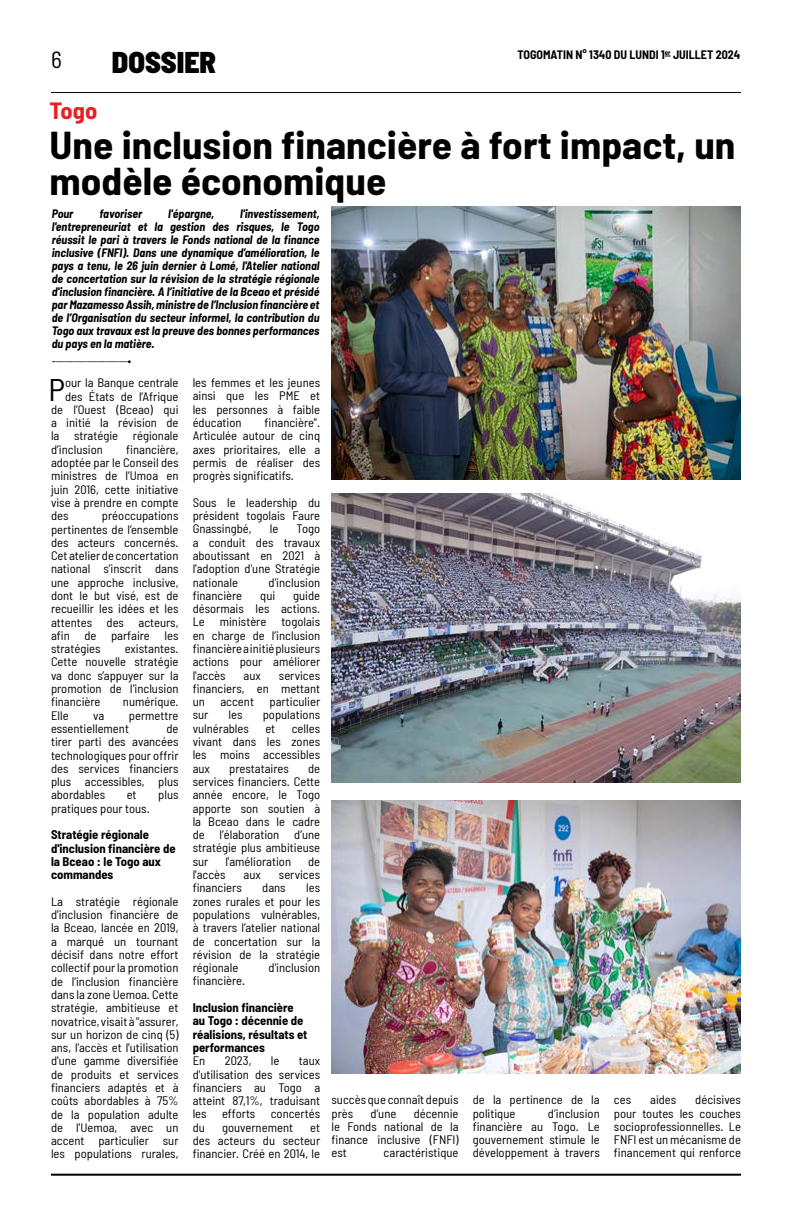
<style>
.page{position:relative;width:792px;height:1224px;background:#fff}
.page>*{position:absolute;margin:0;border:0;box-sizing:border-box;transform-origin:0 0}
.t1{font:700 semi-condensed 38px/36px "Barlow";color:#000;scale:1.09 1}
.t2{font:semi-condensed 31.3px "Barlow";color:#000}
.t3{font:900 semi-condensed 30px "Barlow";color:#000}
.t4{font:semi-condensed 23.3px "Barlow";color:#000}
.t5{font:700 semi-condensed 23px "Barlow";color:#ed1d24;scale:1.07 1}
.t6{font:semi-condensed 12.3px/13.3px "Barlow";color:#000;text-align:justify}
.t7{font:700 semi-condensed 12.3px/13.3px "Barlow";color:#000}
.t8{font:italic 700 semi-condensed 12px/13px "Barlow";color:#000;text-align:justify}
.t9{font:700 semi-condensed 12px "Barlow";color:#000}
</style>
<div class="page">
<hr style="left:51px;top:1174px;width:690px;height:2px;background:#000">
<hr style="left:51px;top:92px;width:690px;height:1px;background:#000">
<svg style="left:53px;top:360px;width:78px;height:3px"></svg>
<img style="left:332px;top:207px;width:409px;height:273px">
<img style="left:332px;top:801px;width:409px;height:273px">
<img style="left:332px;top:493px;width:409px;height:289px">
<h3 class="t4" style="left:51px;top:45px;width:12px">6</h3>
<p class="t9" style="left:518px;top:48px;width:224px">TOGOMATIN N° 1340 DU LUNDI 1<sup>er</sup> JUILLET 2024</p>
<h3 class="t3" style="left:112px;top:44px;width:106px">DOSSIER</h3>
<h3 class="t5" style="left:50px;top:97px;width:46px">Togo</h3>
<h1 class="t1" style="left:50px;top:127px;width:631px">Une inclusion financière à fort impact, un modèle économique</h1>
<p class="t8" style="left:52px;top:207px;width:23px">Pour</p>
<p class="t8" style="left:99px;top:207px;width:44px">favoriser</p>
<p class="t8" style="left:168px;top:207px;width:47px">l'épargne,</p>
<p class="t8" style="left:52px;top:207px;width:269px;text-indent:188px">l'investissement, l'entrepreneuriat et la gestion des risques, le Togo réussit le pari à travers le Fonds national de la finance inclusive (FNFI). Dans une dynamique d’amélioration, le pays a tenu, le 26 juin dernier à Lomé, l'Atelier national de concertation sur la révision de la stratégie régionale d'inclusion financière. A l’initiative de la Bceao et présidé par Mazamesso Assih, ministre de l’Inclusion financière et de l’Organisation du secteur informel, la contribution du Togo aux travaux est la preuve des bonnes performances du pays en la matière.</p>
<h2 class="t2" style="left:48px;top:370px;width:18px">P</h2>
<p class="t6" style="left:65px;top:376px;width:115px">our la Banque centrale</p>
<p class="t6" style="left:193px;top:376px;width:129px">les femmes et les jeunes ainsi que les PME et les personnes à faible éducation</p>
<p class="t6" style="left:65px;top:389px;width:115px">des États de l’Afrique</p>
<p class="t6" style="left:51px;top:402px;width:129px">de l’Ouest (Bceao) qui</p>
<p class="t6" style="left:51px;top:416px;width:129px">a initié la révision de</p>
<p class="t6" style="left:51px;top:429px;width:129px">la stratégie régionale</p>
<p class="t6" style="left:51px;top:442px;width:53px">d’inclusion</p>
<p class="t6" style="left:193px;top:416px;width:129px;text-indent:72px">financière".<br>Articulée autour de cinq axes prioritaires, elle a permis de réaliser des progrès significatifs.</p>
<p class="t6" style="left:193px;top:495px;width:129px">Sous le leadership du président togolais Faure Gnassingbé,</p>
<p class="t6" style="left:51px;top:442px;width:129px;text-indent:75px">financière, adoptée par le Conseil des ministres de l’Umoa en juin 2016, cette initiative vise à prendre en compte des</p>
<p class="t6" style="left:51px;top:509px;width:129px;text-indent:51px">préoccupations pertinentes de l’ensemble des acteurs concernés.<br>Cet atelier de concertation national s’inscrit dans une approche inclusive, dont le but visé, est de recueillir les idées et les attentes des acteurs, afin de parfaire les stratégies</p>
<p class="t6" style="left:193px;top:522px;width:129px;text-indent:104px">Togo a conduit des travaux aboutissant en 2021 à l'adoption d'une Stratégie nationale</p>
<p class="t6" style="left:270px;top:522px;width:10px">le</p>
<p class="t6" style="left:269px;top:575px;width:53px">d'inclusion</p>
<p class="t6" style="left:193px;top:588px;width:51px">financière</p>
<p class="t6" style="left:260px;top:588px;width:17px">qui</p>
<p class="t6" style="left:193px;top:588px;width:129px;text-indent:101px">guide désormais les actions.<br>Le ministère togolais en charge de l’inclusion financière a initié plusieurs actions pour améliorer l'accès</p>
<p class="t6" style="left:51px;top:642px;width:129px;text-indent:74px">existantes.<br>Cette nouvelle stratégie va donc s’appuyer sur la promotion de I'inclusion financière</p>
<p class="t6" style="left:193px;top:668px;width:129px;text-indent:86px">services financiers, en mettant un</p>
<p class="t6" style="left:244px;top:668px;width:19px">aux</p>
<p class="t6" style="left:123px;top:695px;width:57px">numérique.</p>
<p class="t6" style="left:220px;top:695px;width:35px">accent</p>
<p class="t6" style="left:270px;top:695px;width:52px">particulier</p>
<p class="t6" style="left:51px;top:708px;width:19px">Elle</p>
<p class="t6" style="left:93px;top:708px;width:13px">va</p>
<p class="t6" style="left:51px;top:708px;width:129px;text-indent:78px">permettre essentiellement</p>
<p class="t6" style="left:51px;top:722px;width:129px;text-indent:115px">de tirer parti des avancées technologiques pour offrir des services financiers plus accessibles, plus abordables</p>
<p class="t6" style="left:127px;top:788px;width:11px">et</p>
<p class="t6" style="left:158px;top:788px;width:22px">plus</p>
<p class="t6" style="left:51px;top:801px;width:100px">pratiques pour tous.</p>
<p class="t7" style="left:51px;top:828px;width:126px">Stratégie régionale d'inclusion financière de la Bceao : le Togo aux commandes</p>
<p class="t6" style="left:51px;top:894px;width:129px">La stratégie régionale d'inclusion financière de la Bceao, lancée en 2019, a marqué un tournant décisif dans notre effort collectif pour la promotion de l'inclusion financière dans la zone Uemoa. Cette stratégie, ambitieuse et novatrice, visait à "assurer, sur un horizon de cinq (5) ans, l'accès et l'utilisation d'une gamme diversifiée de produits et services financiers adaptés et à coûts abordables à 75% de la population adulte de l'Uemoa, avec un accent particulier sur les populations rurales,</p>
<p class="t6" style="left:193px;top:708px;width:17px">sur</p>
<p class="t6" style="left:229px;top:708px;width:16px">les</p>
<p class="t6" style="left:263px;top:708px;width:59px">populations</p>
<p class="t6" style="left:193px;top:721px;width:58px">vulnérables</p>
<p class="t6" style="left:265px;top:721px;width:11px">et</p>
<p class="t6" style="left:193px;top:721px;width:129px;text-indent:99px">celles vivant dans les zones les moins accessibles aux</p>
<p class="t6" style="left:193px;top:761px;width:129px;text-indent:115px">de services financiers. Cette année encore, le Togo apporte son soutien à la Bceao dans le cadre de l’élaboration d’une stratégie plus ambitieuse sur</p>
<p class="t6" style="left:229px;top:761px;width:61px">prestataires</p>
<p class="t6" style="left:225px;top:854px;width:67px">l'amélioration</p>
<p class="t6" style="left:308px;top:854px;width:14px">de</p>
<p class="t6" style="left:193px;top:868px;width:34px">l'accès</p>
<p class="t6" style="left:244px;top:868px;width:19px">aux</p>
<p class="t6" style="left:279px;top:868px;width:43px">services</p>
<p class="t6" style="left:193px;top:881px;width:51px">financiers</p>
<p class="t6" style="left:262px;top:881px;width:25px">dans</p>
<p class="t6" style="left:193px;top:881px;width:129px;text-indent:113px">les zones rurales et pour les populations vulnérables, à travers l’atelier national de concertation sur la révision de la stratégie régionale</p>
<p class="t6" style="left:269px;top:961px;width:53px">d'inclusion</p>
<p class="t6" style="left:193px;top:974px;width:54px">financière.</p>
<p class="t7" style="left:193px;top:1001px;width:116px">Inclusion financière au Togo : décennie de réalisions, résultats et performances</p>
<p class="t6" style="left:193px;top:1054px;width:14px">En</p>
<p class="t6" style="left:225px;top:1054px;width:28px">2023,</p>
<p class="t6" style="left:271px;top:1054px;width:10px">le</p>
<p class="t6" style="left:193px;top:1054px;width:129px;text-indent:106px">taux d'utilisation des services financiers au Togo a atteint 87,1%, traduisant les efforts concertés du</p>
<p class="t6" style="left:193px;top:1120px;width:129px;text-indent:118px">et des acteurs du secteur financier. Créé en 2014, le</p>
<p class="t6" style="left:222px;top:1120px;width:73px">gouvernement</p>
<p class="t6" style="left:332px;top:1093px;width:129px">succès que connaît depuis près</p>
<p class="t6" style="left:332px;top:1106px;width:129px;text-indent:82px">décennie le Fonds national de la finance inclusive (FNFI) est</p>
<p class="t6" style="left:370px;top:1106px;width:28px">d’une</p>
<p class="t6" style="left:384px;top:1146px;width:76px">caractéristique</p>
<p class="t6" style="left:473px;top:1093px;width:129px">de la pertinence de la politique</p>
<p class="t6" style="left:473px;top:1106px;width:129px;text-indent:75px">d’inclusion financière au Togo. Le gouvernement stimule le développement à travers</p>
<p class="t6" style="left:614px;top:1093px;width:129px;text-indent:81px">décisives pour toutes les couches socioprofessionnelles. Le FNFI est un mécanisme de financement qui renforce</p>
<p class="t6" style="left:614px;top:1093px;width:19px">ces</p>
<p class="t6" style="left:650px;top:1093px;width:28px">aides</p>
</div>
